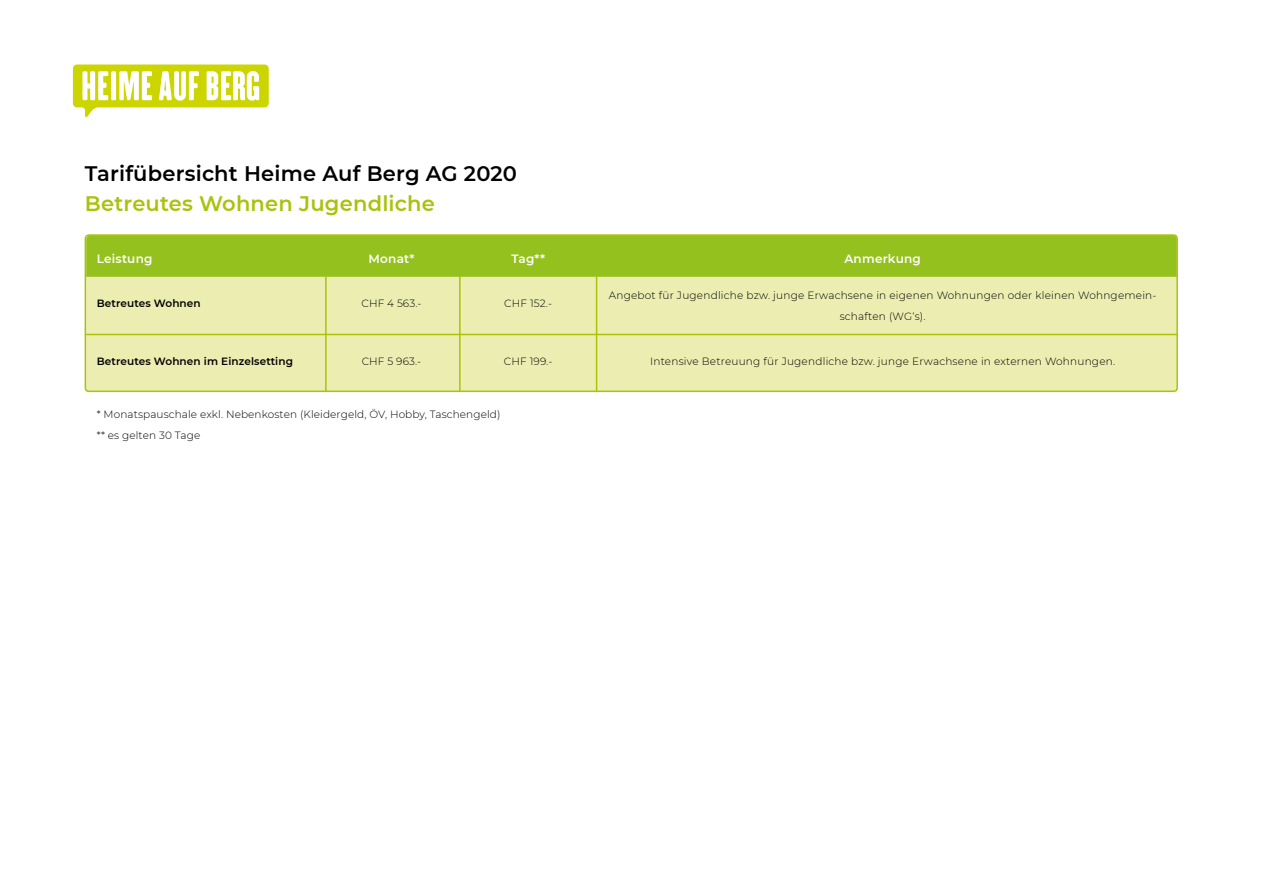
<style>
.page{position:relative;width:1263px;height:893px;background:#fff}
.page>*{position:absolute;margin:0;border:0;box-sizing:border-box;transform-origin:0 0}
.t1{font:600 21px "Montserrat";letter-spacing:.01em;color:#000}
.t2{font:600 21px "Montserrat";letter-spacing:.01em;color:#a9c30c}
.t3{font:600 12px "Montserrat";letter-spacing:.02em;color:#fff}
.t4{font:300 10.5px/21px "Montserrat";letter-spacing:.02em;color:#000;text-align:center}
.t5{font:600 10.5px "Montserrat";letter-spacing:.01em;color:#000}
</style>
<div class="page">
<svg style="left:73px;top:65px;width:196px;height:52px"></svg>
<div style="left:88px;top:237px;width:1087px;height:40px;background:#95c11f"></div>
<div style="left:85px;top:277px;width:1092px;height:115px;background:#eceeb1"></div>
<div style="left:85px;top:234px;width:1093px;height:158px;border:2px solid #a9c30c;border-radius:4px"></div>
<hr style="left:86px;top:334px;width:1092px;height:1px;background:#a9c30c">
<hr style="left:325px;top:277px;width:2px;height:115px;background:#a9c30c">
<hr style="left:459px;top:276px;width:2px;height:115px;background:#a9c30c">
<hr style="left:596px;top:276px;width:1px;height:116px;background:#a9c30c">
<h1 class="t1" style="left:85px;top:158px;width:434px">Tarifübersicht Heime Auf Berg AG 2020</h1>
<h1 class="t2" style="left:85px;top:188px;width:352px">Betreutes Wohnen Jugendliche</h1>
<p class="t3" style="left:97px;top:250px;width:57px">Leistung</p>
<p class="t3" style="left:369px;top:250px;width:47px">Monat*</p>
<p class="t5" style="left:97px;top:295px;width:106px">Betreutes Wohnen</p>
<p class="t3" style="left:511px;top:250px;width:35px">Tag**</p>
<p class="t3" style="left:844px;top:250px;width:78px">Anmerkung</p>
<p class="t4" style="left:504px;top:293px;width:49px">CHF 152.-</p>
<p class="t4" style="left:609px;top:284px;width:549px">Angebot für Jugendliche bzw. junge Erwachsene in eigenen Wohnungen oder kleinen Wohngemein&shy;schaften (WG‘s).</p>
<p class="t4" style="left:361px;top:293px;width:62px">CHF 4 563.-</p>
<p class="t5" style="left:97px;top:354px;width:198px">Betreutes Wohnen im Einzelsetting</p>
<p class="t4" style="left:362px;top:351px;width:61px">CHF 5 963.-</p>
<p class="t4" style="left:650px;top:351px;width:467px">Intensive Betreuung für Jugendliche bzw. junge Erwachsene in externen Wohnungen.</p>
<p class="t4" style="left:504px;top:351px;width:50px">CHF 199.-</p>
<p class="t4" style="left:97px;top:403px;width:405px;text-align:left">* Monatspauschale exkl. Nebenkosten (Kleidergeld, ÖV, Hobby, Taschengeld) ** es gelten 30 Tage</p>
</div>
